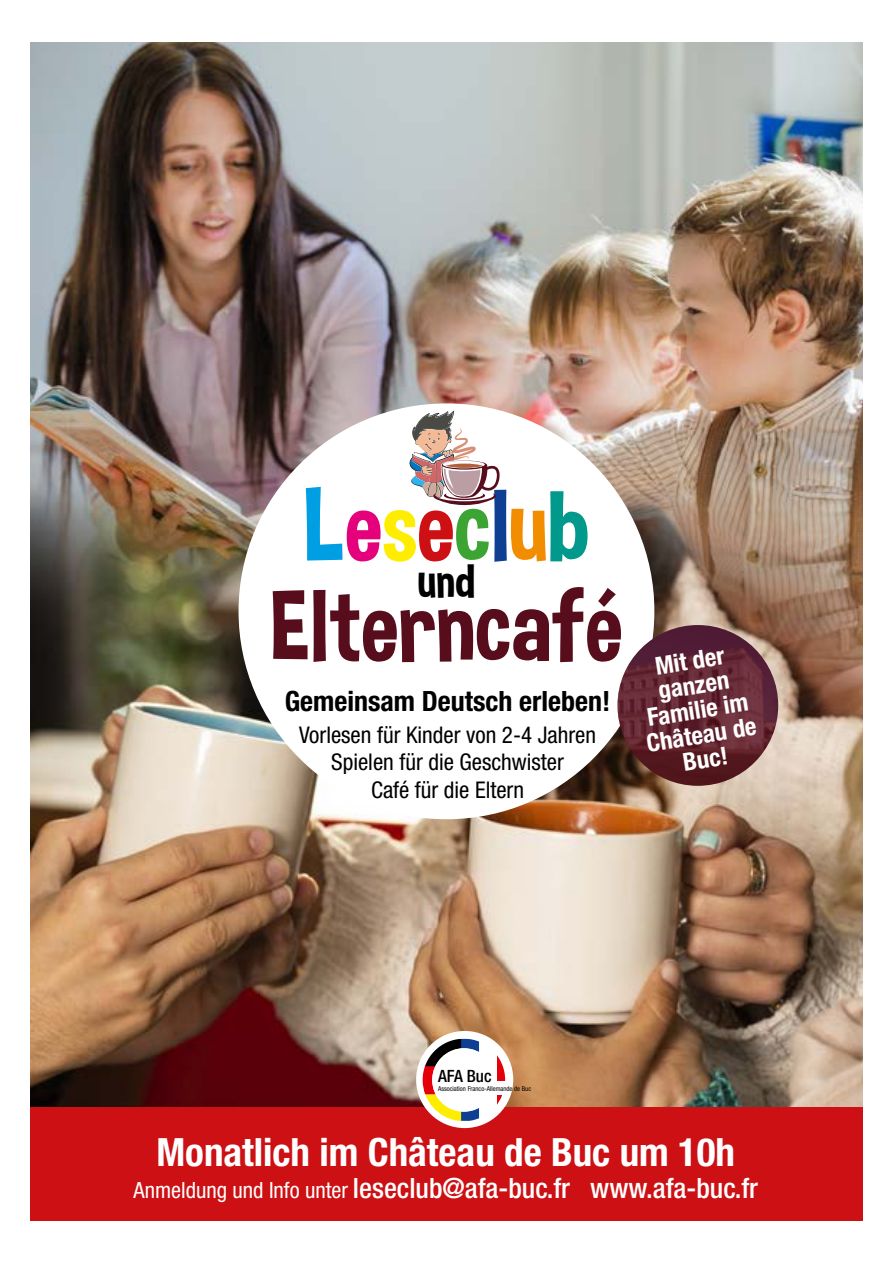
<style>
.page{position:relative;width:893px;height:1263px;background:#fff}
.page>*{position:absolute;margin:0;border:0;box-sizing:border-box;transform-origin:0 0}
.t1{font:101.7px "Dimbo";color:#570d1c}
.t2{font:101.7px "Dimbo";color:#009ee3}
.t3{font:48.6px "Dimbo";color:#000}
.t4{font:700 condensed 39px "Helvetica Neue LT";color:#fff}
.t5{font:500 condensed 27.9px "Helvetica Neue LT";color:#fff}
.t6{font:700 condensed 27.9px "Helvetica Neue LT";color:#000}
.t7{font:700 condensed 24.9px/24.9px "Helvetica Neue LT";color:#fff;text-align:center}
.t8{font:condensed 23.1px/27.6px "Helvetica Neue LT";color:#000;text-align:center}
.t9{font:500 condensed 16.8px "Helvetica Neue LT";color:#000}
.t10{font:condensed 6.6px "Helvetica Neue LT";color:#000}
.s1{color:#e5007c}
.s2{color:#ffed00}
.s3{color:#cd1013}
.s4{color:#3ca432}
.s5{color:#0f3f93}
.s6{color:#f28d00}
.s7{color:#00998b}
.s8{font-weight:400;font-size:22.5px}
</style>
<div class="page">
<img style="left:30px;top:43px;width:833px;height:1064px">
<div style="left:30px;top:1107px;width:833px;height:113px;background:#cd1013"></div>
<div style="left:416px;top:1031px;width:97px;height:97px;background:#fff;border-radius:50%"></div>
<svg style="left:498px;top:1095px;width:7px;height:20px"></svg>
<svg style="left:498px;top:1039px;width:7px;height:42px"></svg>
<svg style="left:423px;top:1039px;width:74px;height:82px"></svg>
<div style="left:239px;top:403px;width:415px;height:416px;background:#fff;border-radius:50%"></div>
<svg style="left:409px;top:411px;width:91px;height:94px"></svg>
<img style="left:617px;top:625px;width:161px;height:161px">
<p class="t2" style="left:303px;top:464px;width:288px">L<span class="s1">e</span><span class="s2">s</span><span class="s3">e</span><span class="s4">c</span><span class="s5">l</span><span class="s6">u</span><span class="s7">b</span></p>
<p class="t1" style="left:270px;top:564px;width:354px">Elterncafé</p>
<p class="t3" style="left:418px;top:552px;width:59px">und</p>
<p class="t6" style="left:285px;top:685px;width:327px">Gemeinsam Deutsch erleben!</p>
<p class="t8" style="left:299px;top:720px;width:299px">Vorlesen für Kinder von 2-4 Jahren<br>Spielen für die Geschwister<br>Café für die Eltern</p>
<p class="t7" style="left:633px;top:657px;width:112px;rotate:-9deg">Mit der ganzen<br>Familie im<br>Château de<br>Buc!</p>
<p class="t9" style="left:438px;top:1066px;width:55px">AFA Buc</p>
<p class="t10" style="left:438px;top:1085px;width:95px">Association Franco-Allemande de Buc</p>
<p class="t4" style="left:156px;top:1129px;width:580px">Monatlich im Château de Buc um 10h</p>
<p class="t5" style="left:133px;top:1171px;width:626px"><span class="s8">Anmeldung und Info unter</span> leseclub@afa-buc.fr www.afa-buc.fr</p>
</div>
